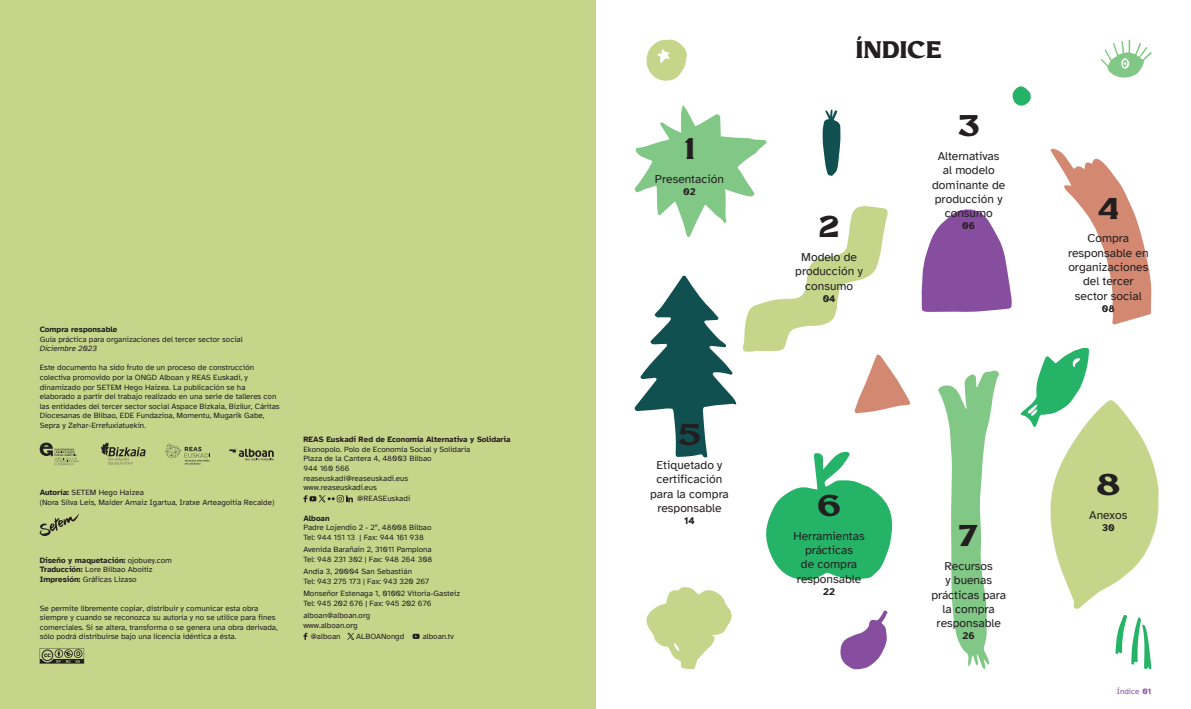
<style>
.page{position:relative;width:1191px;height:709px;background:#fff}
.page>*{position:absolute;margin:0;border:0;box-sizing:border-box;transform-origin:0 0}
.t1{font:30px "Millik";color:#231f20}
.t2{font:24px "Millik";color:#231f20}
.t3{font:12px/14.4px "Atkinson Hyperlegible";color:#231f20;text-align:center}
.t4{font:700 10px "Atkinson Hyperlegible";color:#231f20}
.t5{font:8px/9.6px "Atkinson Hyperlegible";color:#231f20}
.t6{font:700 8px "Atkinson Hyperlegible";color:#231f20}
.t7{font:italic 8px "Atkinson Hyperlegible";color:#231f20}
.t8{font:8px "Atkinson Hyperlegible";color:#874e9f}
.s1{font-weight:700}
.s2{font-weight:400}
</style>
<div class="page">
<div style="left:0;top:0;width:595px;height:709px;background:#c7d58b"></div>
<svg style="left:938px;top:370px;width:61px;height:299px"></svg>
<svg style="left:646px;top:587px;width:86px;height:82px"></svg>
<svg style="left:840px;top:610px;width:47px;height:59px"></svg>
<svg style="left:1050px;top:148px;width:101px;height:176px"></svg>
<svg style="left:1020px;top:348px;width:138px;height:321px"></svg>
<svg style="left:921px;top:209px;width:90px;height:103px"></svg>
<svg style="left:634px;top:105px;width:277px;height:475px"></svg>
<svg style="left:1012px;top:86px;width:18px;height:20px"></svg>
<svg style="left:1101px;top:40px;width:51px;height:38px"></svg>
<svg style="left:646px;top:40px;width:41px;height:41px"></svg>
<svg style="left:165px;top:443px;width:45px;height:21px"></svg>
<svg style="left:40px;top:442px;width:39px;height:23px"></svg>
<svg style="left:39px;top:513px;width:40px;height:23px"></svg>
<svg style="left:101px;top:442px;width:45px;height:23px"></svg>
<svg style="left:303px;top:633px;width:4px;height:7px"></svg>
<svg style="left:303px;top:495px;width:50px;height:7px"></svg>
<svg style="left:347px;top:633px;width:7px;height:7px"></svg>
<svg style="left:412px;top:633px;width:7px;height:6px"></svg>
<svg style="left:40px;top:648px;width:44px;height:15px"></svg>
<svg style="left:229px;top:447px;width:45px;height:13px"></svg>
<p class="t6" style="left:40px;top:324px;width:79px">Compra responsable</p>
<p class="t5" style="left:40px;top:334px;width:204px">Guía práctica para organizaciones del tercer sector social</p>
<p class="t7" style="left:40px;top:344px;width:59px">Diciembre 2023</p>
<p class="t5" style="left:40px;top:363px;width:241px">Este documento ha sido fruto de un proceso de construcción colectiva promovido por la ONGD Alboan y REAS Euskadi, y dinamizado por SETEM Hego Haizea. La publicación se ha elaborado a partir del trabajo realizado en una serie de talleres con las entidades del tercer sector social Aspace Bizkaia, Bizilur, Cáritas Diocesanas de Bilbao, EDE Fundazioa, Momentu, Mugarik Gabe, Sepra y Zehar-Errefuxiatuekin.</p>
<p class="t5" style="left:40px;top:488px;width:106px"><span class="s1">Autoría:</span> SETEM Hego Haizea</p>
<p class="t5" style="left:40px;top:497px;width:236px">(Nora Silva Leis, Maider Arnaiz Igartua, Iratxe Arteagoitia Recalde)</p>
<p class="t6" style="left:40px;top:555px;width:134px">Diseño y maquetación: <span class="s2">ojobuey.com</span></p>
<p class="t5" style="left:40px;top:565px;width:114px"><span class="s1">Traducción:</span> Lore Bilbao Aboitiz</p>
<p class="t5" style="left:40px;top:574px;width:98px"><span class="s1">Impresión:</span> Gráficas Lizaso</p>
<p class="t5" style="left:40px;top:603px;width:240px">Se permite libremente copiar, distribuir y comunicar esta obra siempre y cuando se reconozca su autoría y no se utilice para fines comerciales. Si se altera, transforma o se genera una obra derivada, sólo podrá distribuirse bajo una licencia idéntica a ésta.</p>
<p class="t6" style="left:303px;top:435px;width:209px">REAS Euskadi Red de Economía Alternativa y Solidaria</p>
<p class="t5" style="left:303px;top:444px;width:168px">Ekonopolo. Polo de Economía Social y Solidaria</p>
<p class="t5" style="left:303px;top:454px;width:130px">Plaza de la Cantera 4, 48003 Bilbao</p>
<p class="t5" style="left:303px;top:463px;width:48px">944 160 566</p>
<p class="t5" style="left:303px;top:473px;width:106px">reaseuskadi@reaseuskadi.eus</p>
<p class="t5" style="left:303px;top:483px;width:75px">www.reaseuskadi.eus</p>
<p class="t5" style="left:357px;top:494px;width:54px">@REASEuskadi</p>
<p class="t6" style="left:303px;top:513px;width:28px">Alboan</p>
<p class="t5" style="left:303px;top:523px;width:130px">Padre Lojendio 2 - 2º, 48008 Bilbao</p>
<p class="t5" style="left:303px;top:532px;width:122px">Tel: 944 151 13 | Fax: 944 161 938</p>
<p class="t5" style="left:303px;top:545px;width:130px">Avenida Barañain 2, 31011 Pamplona</p>
<p class="t5" style="left:303px;top:554px;width:131px">Tel: 948 231 302 | Fax: 948 264 308</p>
<p class="t5" style="left:303px;top:567px;width:110px">Andía 3, 20004 San Sebastián</p>
<p class="t5" style="left:303px;top:576px;width:127px">Tel: 943 275 173 | Fax: 943 320 267</p>
<p class="t5" style="left:303px;top:589px;width:158px">Monseñor Estenaga 1, 01002 Vitoria-Gasteiz</p>
<p class="t5" style="left:303px;top:598px;width:130px">Tel: 945 202 676 | Fax: 945 202 676</p>
<p class="t5" style="left:303px;top:611px;width:68px">alboan@alboan.org</p>
<p class="t5" style="left:303px;top:620px;width:56px">www.alboan.org</p>
<p class="t5" style="left:311px;top:632px;width:31px">@alboan</p>
<p class="t5" style="left:356px;top:632px;width:49px">ALBOANongd</p>
<p class="t5" style="left:423px;top:632px;width:33px">alboan.tv</p>
<p class="t1" style="left:684px;top:132px;width:12px">1</p>
<p class="t3" style="left:655px;top:172px;width:70px">Presentación</p>
<p class="t4" style="left:683px;top:185px;width:14px">02</p>
<p class="t1" style="left:678px;top:417px;width:25px">5</p>
<p class="t3" style="left:650px;top:458px;width:80px">Etiquetado y certificación para la compra responsable</p>
<p class="t4" style="left:684px;top:514px;width:12px">14</p>
<p class="t2" style="left:856px;top:36px;width:87px">ÍNDICE</p>
<p class="t1" style="left:819px;top:210px;width:22px">2</p>
<p class="t1" style="left:957px;top:109px;width:23px">3</p>
<p class="t3" style="left:932px;top:149px;width:75px">Alternativas al modelo dominante de producción y consumo</p>
<p class="t4" style="left:962px;top:220px;width:14px">06</p>
<p class="t3" style="left:795px;top:250px;width:69px">Modelo de producción y consumo</p>
<p class="t4" style="left:822px;top:292px;width:14px">04</p>
<p class="t1" style="left:1097px;top:191px;width:23px">4</p>
<p class="t3" style="left:1068px;top:231px;width:82px">Compra responsable en organizaciones del tercer sector social</p>
<p class="t4" style="left:1102px;top:302px;width:14px">08</p>
<p class="t1" style="left:817px;top:488px;width:25px">6</p>
<p class="t3" style="left:793px;top:528px;width:73px">Herramientas prácticas<br>de compra responsable</p>
<p class="t4" style="left:823px;top:585px;width:13px">22</p>
<p class="t1" style="left:958px;top:518px;width:22px">7</p>
<p class="t3" style="left:931px;top:558px;width:76px">Recursos<br>y buenas prácticas para la compra responsable</p>
<p class="t4" style="left:962px;top:630px;width:14px">26</p>
<p class="t1" style="left:1096px;top:468px;width:25px">8</p>
<p class="t3" style="left:1089px;top:508px;width:40px">Anexos</p>
<p class="t4" style="left:1102px;top:521px;width:14px">30</p>
<p class="t8" style="left:1116px;top:686px;width:36px">Índice <span class="s1">01</span></p>
</div>
